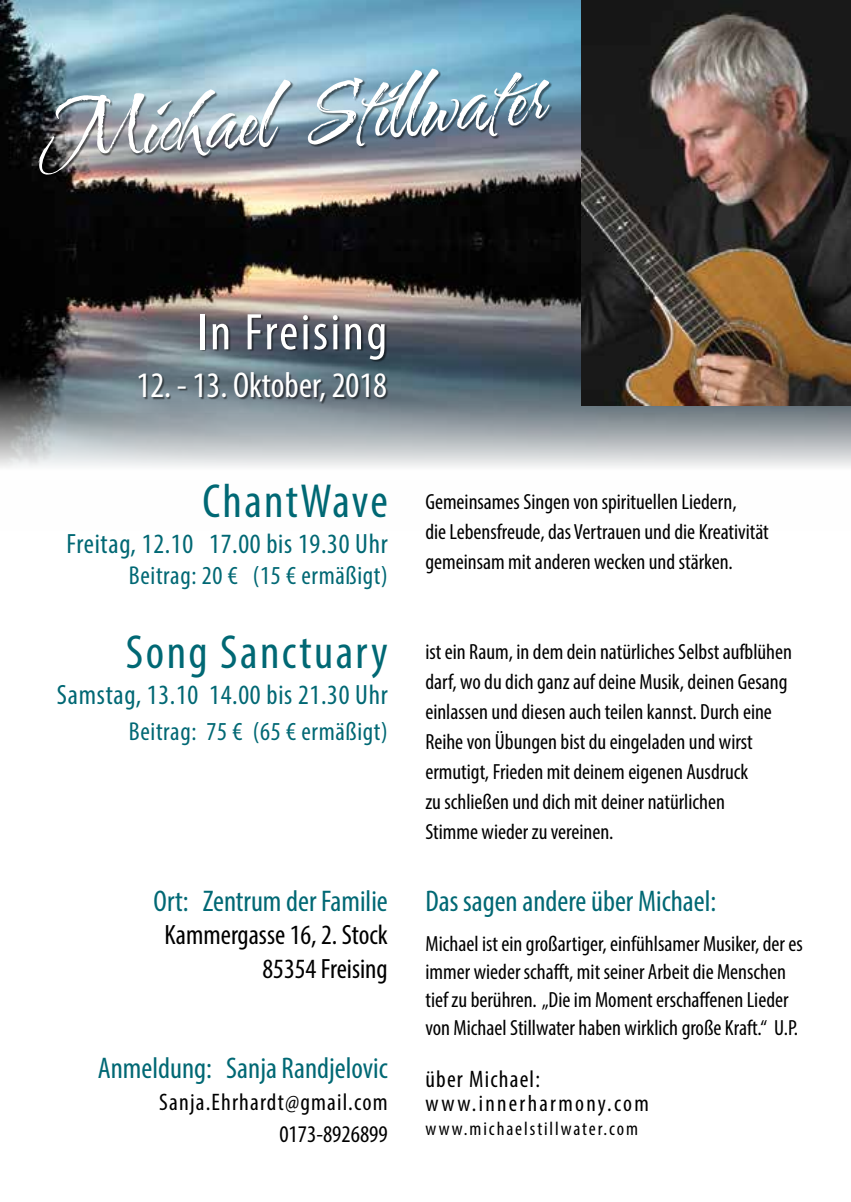
<style>
.page{position:relative;width:851px;height:1202px;background:#fff}
.page>*{position:absolute;margin:0;border:0;box-sizing:border-box;transform-origin:0 0}
.t1{font:78.6px "Water Brush ROB";color:#fff}
.t2{font:condensed 52px "Myriad Pro";letter-spacing:.05em;color:#fff}
.t3{font:condensed 48px "Myriad Pro";letter-spacing:.05em;color:#006874}
.t4{font:condensed 36px "Myriad Pro";color:#fff}
.t5{font:condensed 30px "Myriad Pro";color:#006874}
.t6{font:condensed 28px "Myriad Pro";letter-spacing:.025em;color:#006874}
.t7{font:condensed 28px/33.6px "Myriad Pro";color:#000;text-align:right}
.t8{font:condensed 26px "Myriad Pro";letter-spacing:.025em;color:#006874}
.t9{font:condensed 24px/32px "Myriad Pro";letter-spacing:.05em;color:#000;text-align:right}
.t10{font:condensed 23.2px "Myriad Pro";letter-spacing:.1em;color:#000}
.t11{font:condensed 22px/30px "Myriad Pro";color:#000}
.t12{font:condensed 19.2px "Myriad Pro";letter-spacing:.1em;color:#000}
</style>
<div class="page">
<img style="left:0;top:0;width:850px;height:467px">
<div style="left:140px;top:315px;width:248px;height:90px;background:#000;opacity:.51"></div>
<img style="left:581px;top:0;width:269px;height:406px">
<div style="left:39px;top:69px;width:513px;height:109px;background:#000;opacity:.51"></div>
<h1 class="t1" style="left:35px;top:81px;width:507px;rotate:-4deg">Michael Stillwater</h1>
<h2 class="t2" style="left:197px;top:301px;width:191px">In Freising</h2>
<h3 class="t4" style="left:136px;top:364px;width:252px">12. - 13. Oktober, 2018</h3>
<h3 class="t3" style="left:202px;top:472px;width:187px">ChantWave</h3>
<p class="t6" style="left:67px;top:527px;width:322px">Freitag, 12.10 17.00 bis 19.30 Uhr</p>
<p class="t8" style="left:129px;top:560px;width:260px">Beitrag: 20 € (15 € ermäßigt)</p>
<h3 class="t3" style="left:126px;top:624px;width:263px">Song Sanctuary</h3>
<p class="t6" style="left:57px;top:678px;width:332px">Samstag, 13.10 14.00 bis 21.30 Uhr</p>
<p class="t8" style="left:129px;top:716px;width:260px">Beitrag: 75 € (65 € ermäßigt)</p>
<h3 class="t5" style="left:153px;top:883px;width:236px">Ort: Zentrum der Familie</h3>
<p class="t7" style="left:164px;top:918px;width:225px">Kammergasse 16, 2. Stock<br>85354 Freising</p>
<h3 class="t5" style="left:98px;top:1050px;width:291px">Anmeldung: Sanja Randjelovic</h3>
<p class="t9" style="left:159px;top:1086px;width:230px">Sanja.Ehrhardt@gmail.com<br>0173-8926899</p>
<p class="t11" style="left:425px;top:487px;width:345px">Gemeinsames Singen von spirituellen Liedern,<br>die Lebensfreude, das Vertrauen und die Kreativität gemeinsam mit anderen wecken und stärken.</p>
<p class="t11" style="left:425px;top:637px;width:368px">ist ein Raum, in dem dein natürliches Selbst aufblühen darf, wo du dich ganz auf deine Musik, deinen Gesang einlassen und diesen auch teilen kannst. Durch eine Reihe von Übungen bist du eingeladen und wirst ermutigt, Frieden mit deinem eigenen Ausdruck<br>zu schließen und dich mit deiner natürlichen<br>Stimme wieder zu vereinen.</p>
<h3 class="t5" style="left:425px;top:883px;width:292px">Das sagen andere über Michael:</h3>
<p class="t11" style="left:425px;top:930px;width:379px;line-height:28px">Michael ist ein großartiger, einfühlsamer Musiker, der es immer wieder schafft, mit seiner Arbeit die Menschen tief zu berühren. „Die im Moment erschaffenen Lieder von Michael Stillwater haben wirklich große Kraft.“ U.P.</p>
<p class="t9" style="left:425px;top:1063px;width:116px">über Michael:</p>
<p class="t10" style="left:425px;top:1090px;width:225px">www.innerharmony.com</p>
<p class="t12" style="left:425px;top:1117px;width:214px">www.michaelstillwater.com</p>
</div>
